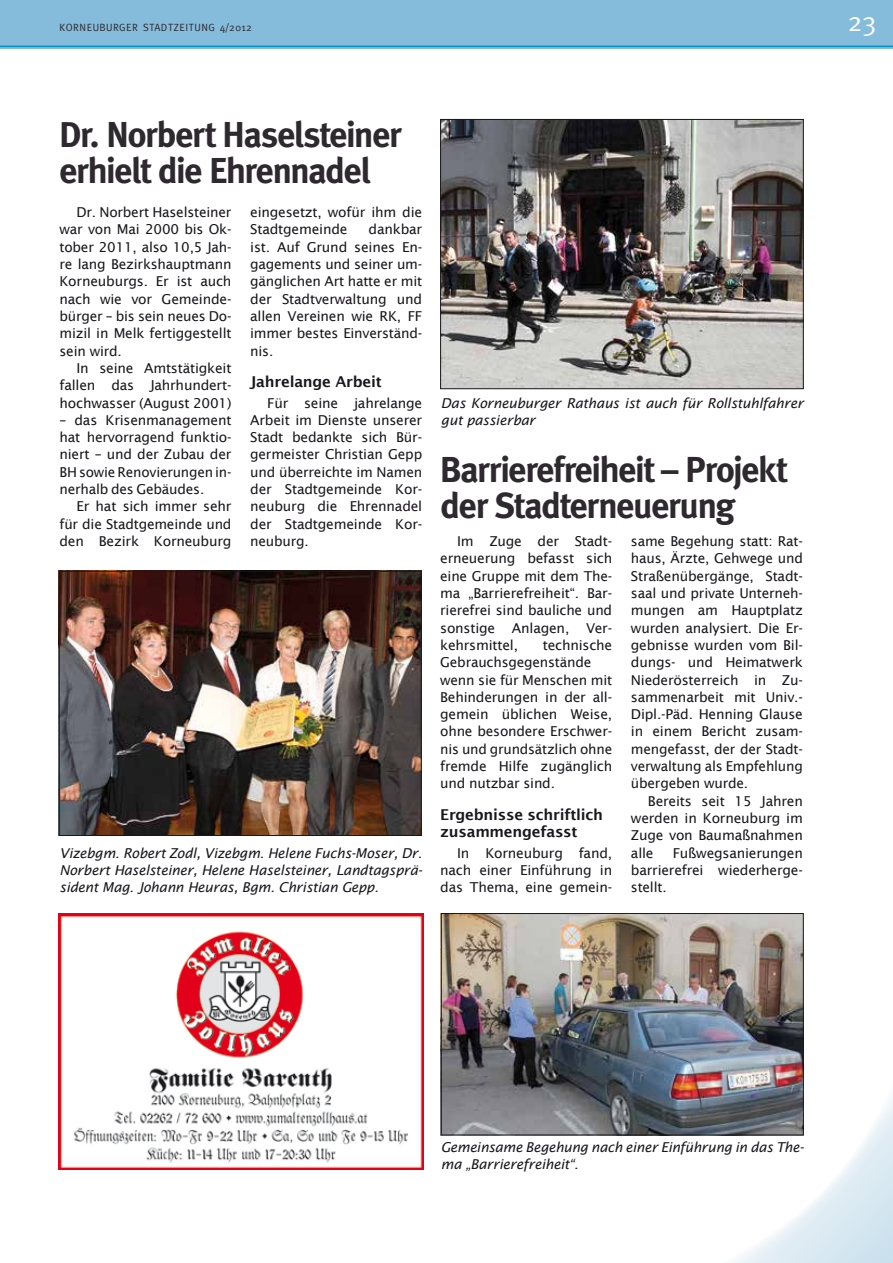
<style>
.page{position:relative;width:893px;height:1263px;background:#fff}
.page>*{position:absolute;margin:0;border:0;box-sizing:border-box;transform-origin:0 0}
.t1{font:700 36px/36px "Meta";letter-spacing:-.03em;color:#2d292e}
.t2{font:27px "Meta";color:#feffff}
.t3{font:600 15px/17.2px "Lucida Sans";letter-spacing:-.015em;color:#1a171c}
.t4{font:13.65px/17.2px "Lucida Sans";letter-spacing:-.015em;color:#1a171c;text-align:justify}
.t5{font:italic 13.65px/17.2px "Lucida Sans";letter-spacing:-.015em;color:#1a171c}
.t6{font:10.5px "Meta";letter-spacing:.05em;color:#2d292e}
</style>
<div class="page">
<div style="left:0;top:0;width:893px;height:49px;background:#85bbdb"></div>
<hr style="left:0;top:46px;width:893px;height:1px;background:#0092c4">
<svg style="left:639px;top:1095px;width:254px;height:168px"></svg>
<img style="left:59px;top:913px;width:364px;height:256px">
<img style="left:61px;top:573px;width:359px;height:261px">
<div style="left:59px;top:571px;width:363px;height:265px;border:1px solid #1a171c"></div>
<img style="left:442px;top:121px;width:360px;height:266px">
<div style="left:440px;top:119px;width:364px;height:270px;border:1px solid #1a171c"></div>
<img style="left:443px;top:915px;width:359px;height:218px">
<div style="left:441px;top:913px;width:363px;height:222px;border:1px solid #1a171c"></div>
<p class="t6" style="left:60px;top:21px;width:194px">KORNEUBURGER STADTZEITUNG 4/2012</p>
<h2 class="t2" style="left:848px;top:6px;width:30px">23</h2>
<p class="t6" style="left:220px;top:21px;width:7px">5</p>
<p class="t6" style="left:246px;top:21px;width:7px">0</p>
<h1 class="t1" style="left:60px;top:116px;width:343px">Dr. Norbert Haselsteiner erhielt die Ehrennadel</h1>
<p class="t4" style="left:60px;top:204px;width:173px;text-indent:17px">Dr. Norbert Haselsteiner war von Mai 2000 bis Ok&shy;tober 2011, also 10,5 Jah&shy;re lang Bezirkshauptmann Korneuburgs. Er ist auch nach wie vor Gemeinde&shy;bürger – bis sein neues Do&shy;mizil in Melk fertiggestellt sein wird.</p>
<p class="t4" style="left:60px;top:359px;width:173px;text-indent:17px">In seine Amtstätigkeit fallen das Jahrhundert&shy;hochwasser (August 2001)</p>
<p class="t4" style="left:60px;top:411px;width:174px">– das Krisenmanagement hat hervorragend funktio&shy;niert – und der Zubau der BH sowie Renovierungen in&shy;nerhalb des Gebäudes.</p>
<p class="t4" style="left:60px;top:498px;width:174px;text-indent:17px">Er hat sich immer sehr für die Stadtgemeinde und den Bezirk Korneuburg</p>
<p class="t4" style="left:250px;top:204px;width:173px">eingesetzt, wofür ihm die<br>Stadtgemeinde</p>
<p class="t4" style="left:250px;top:221px;width:173px;text-indent:118px">dankbar ist. Auf Grund seines En&shy;gagements und seiner um&shy;gänglichen Art hatte er mit der Stadtverwaltung und allen Vereinen wie RK, FF immer bestes Einverständ&shy;nis.</p>
<p class="t3" style="left:250px;top:373px;width:133px">Jahrelange Arbeit</p>
<p class="t4" style="left:250px;top:394px;width:174px;text-indent:17px">Für seine jahrelange Arbeit im Dienste unserer Stadt bedankte sich Bür&shy;germeister Christian Gepp und überreichte im Namen der Stadtgemeinde Kor&shy;neuburg die Ehrennadel der Stadtgemeinde Kor&shy;neuburg.</p>
<p class="t5" style="left:60px;top:844px;width:364px;text-align:justify">Vizebgm. Robert Zodl, Vizebgm. Helene Fuchs-Moser, Dr.<br>Norbert Haselsteiner, Helene Haselsteiner, Landtagsprä&shy;sident Mag. Johann Heuras, Bgm. Christian Gepp.</p>
<p class="t5" style="left:441px;top:394px;width:364px">Das Korneuburger Rathaus ist auch für Rollstuhlfahrer gut passierbar</p>
<h1 class="t1" style="left:440px;top:451px;width:348px">Barrierefreiheit – Projekt der Stadterneuerung</h1>
<p class="t4" style="left:440px;top:532px;width:174px;text-indent:17px">Im Zuge der Stadt&shy;erneuerung befasst sich eine Gruppe mit dem The&shy;ma „Barrierefreiheit“. Bar&shy;rierefrei sind bauliche und sonstige Anlagen, Ver&shy;kehrsmittel,</p>
<p class="t4" style="left:631px;top:532px;width:174px">same Begehung statt: Rat&shy;haus, Ärzte, Gehwege und Straßenübergänge, Stadt&shy;saal und private Unterneh&shy;mungen am Hauptplatz wurden analysiert. Die Er&shy;gebnisse wurden vom Bil&shy;dungs- und Heimatwerk Niederösterreich in Zu&shy;sammenarbeit mit Univ.- Dipl.-Päd. Henning Glause in einem Bericht zusam&shy;mengefasst, der der Stadt&shy;verwaltung als Empfehlung übergeben wurde.</p>
<p class="t4" style="left:631px;top:792px;width:174px;text-indent:17px">Bereits seit 15 Jahren werden in Korneuburg im Zuge von Baumaßnahmen alle</p>
<p class="t4" style="left:440px;top:636px;width:174px;text-align:left;text-indent:103px">technische<br>Gebrauchsgegenstände wenn sie für Menschen mit<br>Behinderungen in der all&shy;gemein üblichen Weise, ohne besondere Erschwer&shy;nis und grundsätzlich ohne fremde Hilfe zugänglich und nutzbar sind.</p>
<p class="t3" style="left:440px;top:806px;width:164px">Ergebnisse schriftlich zusammengefasst</p>
<p class="t4" style="left:440px;top:844px;width:174px;text-indent:17px">In Korneuburg fand, nach einer Einführung in das Thema, eine gemein-</p>
<p class="t4" style="left:631px;top:844px;width:174px;text-indent:42px">Fußwegsanierungen barrierefrei wiederherge&shy;stellt.</p>
<p class="t5" style="left:441px;top:1138px;width:364px">Gemeinsame Begehung nach einer Einführung in das The&shy;ma „Barrierefreiheit“.</p>
</div>
